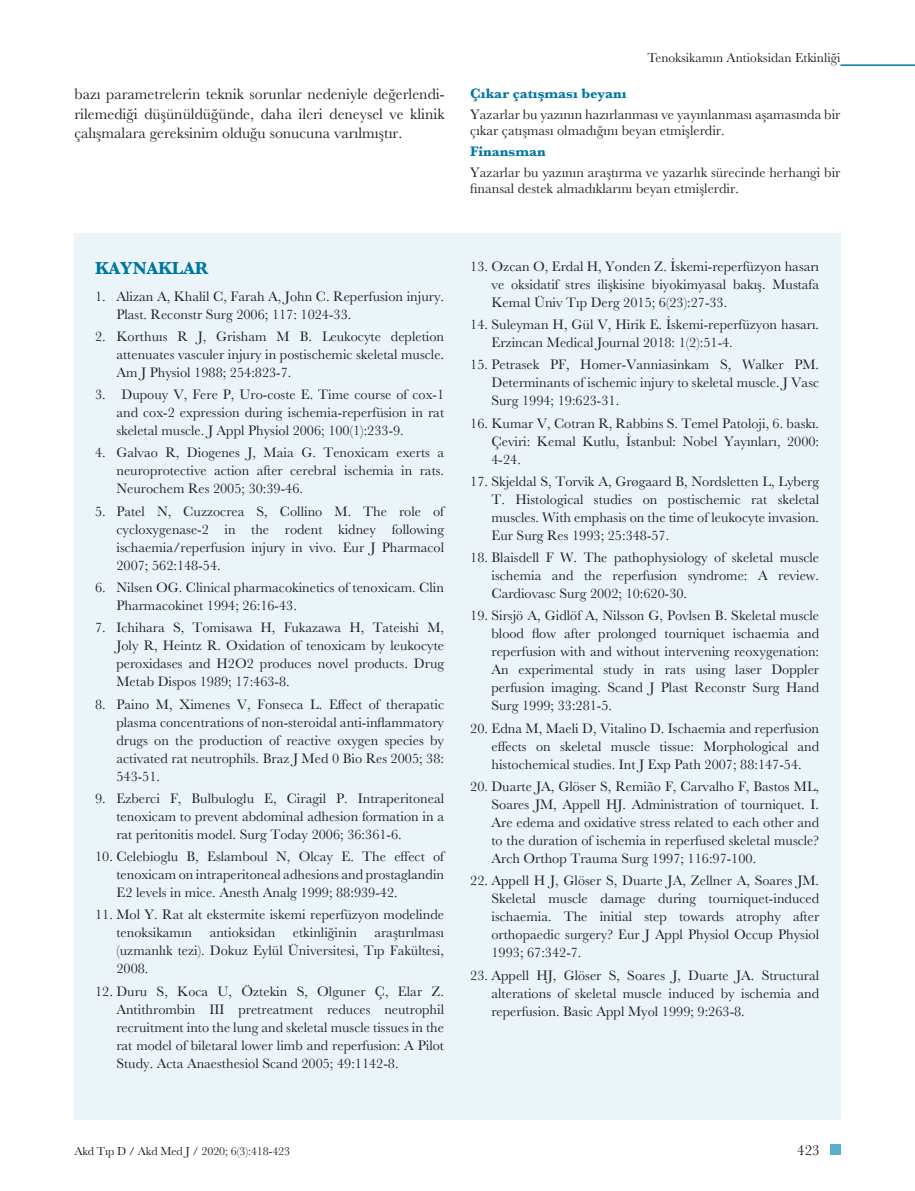
<style>
.page{position:relative;width:915px;height:1191px;background:#fff}
.page>*{position:absolute;margin:0;border:0;box-sizing:border-box;transform-origin:0 0}
.t1{font:700 18px "Baskerville";color:#0076a3}
.t2{font:15.75px/19.5px "Baskerville";color:#231f20;text-align:justify}
.t3{font:15px "Baskerville";color:#231f20}
.t4{font:14.25px/18px "Baskerville";color:#231f20;text-align:justify}
.t5{font:700 14.25px "Baskerville";color:#0076a3}
.t6{font:13.5px "Baskerville";color:#231f20}
.t7{font:12px "Baskerville";letter-spacing:-.01em;color:#231f20}
</style>
<div class="page">
<div style="left:830px;top:1144px;width:10px;height:10px;background:#5aadcd"></div>
<hr style="left:840px;top:64px;width:74px;height:2px;background:#0076a3">
<div style="left:74px;top:233px;width:766px;height:886px;background:#ebf5f9"></div>
<p class="t6" style="left:647px;top:49px;width:194px">Tenoksikamın Antioksidan Etkinliği</p>
<p class="t2" style="left:74px;top:85px;width:371px">bazı parametrelerin teknik sorunlar nedeniyle değerlendi&shy;rilemediği düşünüldüğünde, daha ileri deneysel ve klinik çalışmalara gereksinim olduğu sonucuna varılmıştır.</p>
<p class="t5" style="left:470px;top:83px;width:158px">Çıkar çatışması beyanı</p>
<p class="t4" style="left:470px;top:106px;width:371px;line-height:16.5px">Yazarlar bu yazının hazırlanması ve yayınlanması aşamasında bir çıkar çatışması olmadığını beyan etmişlerdir.</p>
<p class="t5" style="left:470px;top:141px;width:77px">Finansman</p>
<p class="t4" style="left:470px;top:164px;width:371px;line-height:16.5px">Yazarlar bu yazının araştırma ve yazarlık sürecinde herhangi bir finansal destek almadıklarını beyan etmişlerdir.</p>
<p class="t1" style="left:95px;top:256px;width:115px">KAYNAKLAR</p>
<p class="t4" style="left:116px;top:287px;width:329px;text-indent:-21px">1. Alizan A, Khalil C, Farah A, John C. Reperfusion injury.<br>Plast. Reconstr Surg 2006; 117: 1024-33.</p>
<p class="t4" style="left:116px;top:327px;width:329px;text-indent:-21px">2. Korthuıs R J, Grisham M B. Leukocyte depletion attenuates vasculer injury in postischemic skeletal muscle.<br>Am J Physiol 1988; 254:823-7.</p>
<p class="t4" style="left:116px;top:386px;width:329px;text-indent:-21px">3. Dupouy V, Fere P, Uro-coste E. Time course of cox-1 and cox-2 expression during ischemia-reperfüsion in rat skeletal muscle. J Appl Physiol 2006; 100(1):233-9.</p>
<p class="t4" style="left:116px;top:444px;width:329px;text-indent:-21px">4. Galvao R, Diogenes J, Maia G. Tenoxicam exerts a neuroprotective action after cerebral ischemia in rats.<br>Neurochem Res 2005; 30:39-46.</p>
<p class="t4" style="left:116px;top:502px;width:329px;text-indent:-21px">5. Patel N, Cuzzocrea S, Collino M. The role of cycloxygenase-2 in the rodent kidney following ischaemia/reperfusion injury in vivo. Eur J Pharmacol 2007; 562:148-54.</p>
<p class="t4" style="left:116px;top:578px;width:329px;text-indent:-21px">6. Nilsen OG. Clinical pharmacokinetics of tenoxicam. Clin<br>Pharmacokinet 1994; 26:16-43.</p>
<p class="t4" style="left:116px;top:619px;width:329px;text-indent:-21px">7. Ichihara S, Tomisawa H, Fukazawa H, Tateishi M, Joly R, Heintz R. Oxidation of tenoxicam by leukocyte peroxidases and H2O2 produces novel products. Drug Metab Dispos 1989; 17:463-8.</p>
<p class="t4" style="left:116px;top:695px;width:329px;text-indent:-21px">8. Paino M, Ximenes V, Fonseca L. Effect of therapatic plasma concentrations of non-steroidal anti-inflammatory drugs on the production of reactive oxygen species by activated rat neutrophils. Braz J Med 0 Bio Res 2005; 38:<br>543-51.</p>
<p class="t4" style="left:116px;top:789px;width:329px;text-indent:-21px">9. Ezberci F, Bulbuloglu E, Ciragil P. Intraperitoneal tenoxicam to prevent abdominal adhesion formation in a rat peritonitis model. Surg Today 2006; 36:361-6.</p>
<p class="t4" style="left:116px;top:847px;width:329px;text-indent:-21px">10. Celebioglu B, Eslamboul N, Olcay E. The effect of tenoxicam on intraperitoneal adhesions and prostaglandin E2 levels in mice. Anesth Analg 1999; 88:939-42.</p>
<p class="t4" style="left:116px;top:906px;width:329px;text-indent:-21px">11. Mol Y. Rat alt ekstermite iskemi reperfüzyon modelinde tenoksikamın antioksidan etkinliğinin araştırılması (uzmanlık tezi). Dokuz Eylül Üniversitesi, Tıp Fakültesi, 2008.</p>
<p class="t4" style="left:116px;top:982px;width:329px;text-indent:-21px">12. Duru S, Koca U, Öztekin S, Olguner Ç, Elar Z.<br>Antithrombin III pretreatment reduces neutrophil recruitment into the lung and skeletal muscle tissues in the rat model of biletaral lower limb and reperfusion: A Pilot Study. Acta Anaesthesiol Scand 2005; 49:1142-8.</p>
<p class="t4" style="left:491px;top:257px;width:329px;text-indent:-21px">13. Ozcan O, Erdal H, Yonden Z. İskemi-reperfüzyon hasarı ve oksidatif stres ilişkisine biyokimyasal bakış. Mustafa Kemal Üniv Tıp Derg 2015; 6(23):27-33.</p>
<p class="t4" style="left:491px;top:316px;width:329px;text-indent:-21px">14. Suleyman H, Gül V, Hirik E. İskemi-reperfüzyon hasarı.<br>Erzincan Medical Journal 2018: 1(2):51-4.</p>
<p class="t4" style="left:491px;top:356px;width:329px;text-indent:-21px">15. Petrasek PF, Homer-Vanniasinkam S, Walker PM.<br>Determinants of ischemic injury to skeletal muscle. J Vasc Surg 1994; 19:623-31.</p>
<p class="t4" style="left:491px;top:414px;width:329px;text-indent:-21px">16. Kumar V, Cotran R, Rabbins S. Temel Patoloji, 6. baskı.<br>Çeviri: Kemal Kutlu, İstanbul: Nobel Yayınları, 2000:<br>4-24.</p>
<p class="t4" style="left:491px;top:472px;width:329px;text-indent:-21px">17. Skjeldal S, Torvik A, Grøgaard B, Nordsletten L, Lyberg T. Histological studies on postischemic rat skeletal muscles. With emphasis on the time of leukocyte invasion.<br>Eur Surg Res 1993; 25:348-57.</p>
<p class="t4" style="left:491px;top:549px;width:329px;text-indent:-21px">18. Blaisdell F W. The pathophysiology of skeletal muscle ischemia and the reperfusion syndrome: A review.<br>Cardiovasc Surg 2002; 10:620-30.</p>
<p class="t4" style="left:491px;top:607px;width:329px;text-indent:-21px">19. Sirsjö A, Gidlöf A, Nilsson G, Povlsen B. Skeletal muscle blood flow after prolonged tourniquet ischaemia and reperfusion with and without intervening reoxygenation:<br>An experimental study in rats using laser Doppler perfusion imaging. Scand J Plast Reconstr Surg Hand Surg 1999; 33:281-5.</p>
<p class="t4" style="left:491px;top:719px;width:329px;text-indent:-21px">20. Edna M, Maeli D, Vitalino D. Ischaemia and reperfusion effects on skeletal muscle tissue: Morphological and histochemical studies. Int J Exp Path 2007; 88:147-54.</p>
<p class="t4" style="left:491px;top:777px;width:329px;text-indent:-21px">20. Duarte JA, Glöser S, Remião F, Carvalho F, Bastos ML, Soares JM, Appell HJ. Administration of tourniquet. I.<br>Are edema and oxidative stress related to each other and to the duration of ischemia in reperfused skeletal muscle?<br>Arch Orthop Trauma Surg 1997; 116:97-100.</p>
<p class="t4" style="left:491px;top:872px;width:329px;text-indent:-21px">22. Appell H J, Glöser S, Duarte JA, Zellner A, Soares JM.<br>Skeletal muscle damage during tourniquet-induced ischaemia. The initial step towards atrophy after orthopaedic surgery? Eur J Appl Physiol Occup Physiol 1993; 67:342-7.</p>
<p class="t4" style="left:491px;top:966px;width:329px;text-indent:-21px">23. Appell HJ, Glöser S, Soares J, Duarte JA. Structural alterations of skeletal muscle induced by ischemia and reperfusion. Basic Appl Myol 1999; 9:263-8.</p>
<p class="t7" style="left:74px;top:1143px;width:217px">Akd Tıp D / Akd Med J / 2020; 6(3):418-423</p>
<p class="t3" style="left:797px;top:1140px;width:24px">423</p>
</div>
